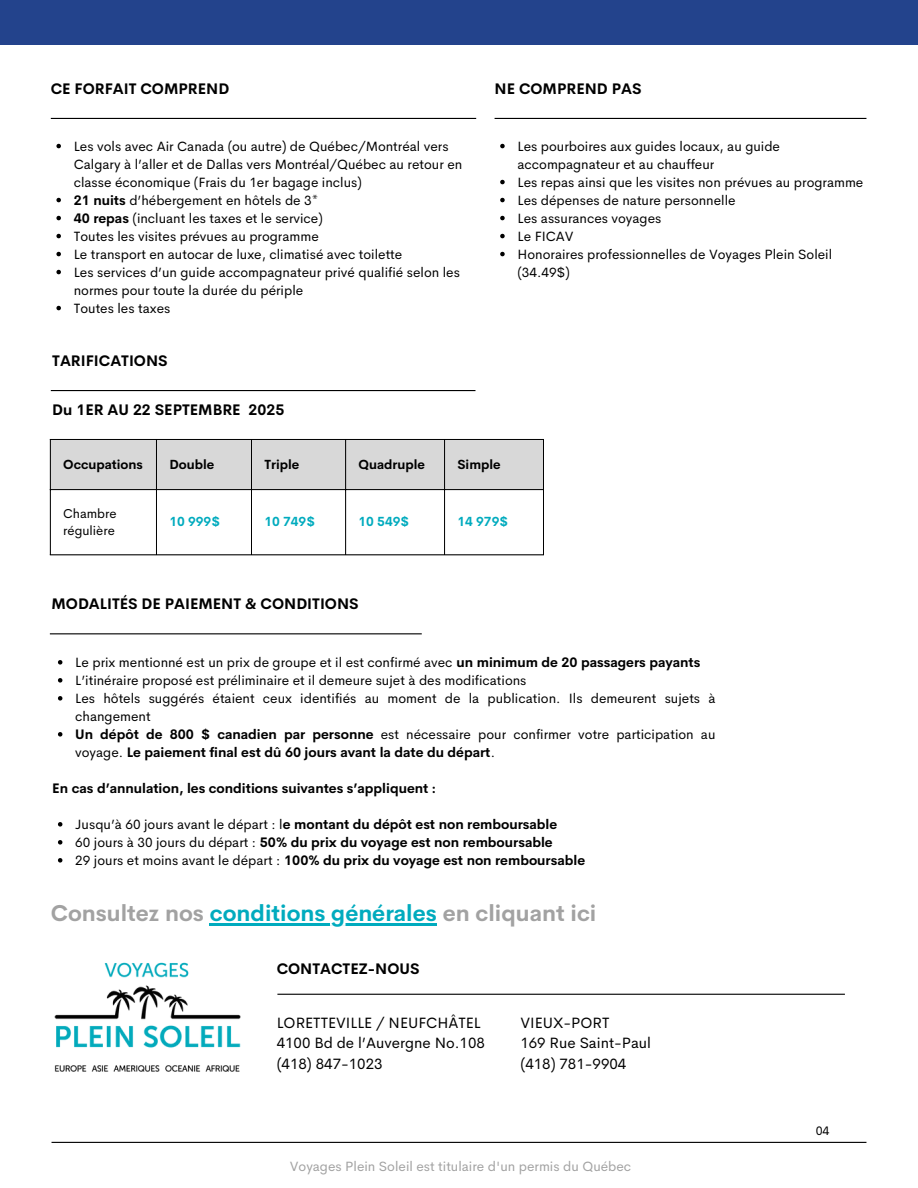
<style>
.page{position:relative;width:918px;height:1188px;background:#fff}
.page>*{position:absolute;margin:0;border:0;box-sizing:border-box;transform-origin:0 0}
.t1{font:700 22.5px "Cerebri Sans";color:#a2a2a2}
.t2{font:700 15px "Cerebri Sans";color:#000}
.t3{font:15px/20.2px "Cerebri Sans";color:#000}
.t4{font:13.5px/18px "Cerebri Sans";color:#000}
.t5{font:700 13.5px/18px "Cerebri Sans";color:#000}
.t6{font:13.5px "Cerebri Sans";color:#a2a2a2}
.t7{font:700 12.9px "Cerebri Sans";color:#000}
.t8{font:700 12.9px "Cerebri Sans";color:#00abbe}
.t9{font:12.9px/17.2px "Cerebri Sans";color:#000}
.t10{font:12.3px "Cerebri Sans";color:#000001}
.s1{font-weight:700}
.s2{font-weight:400}
.s3{color:#00abbe}
</style>
<div class="page">
<div style="left:0;top:0;width:918px;height:45px;background:#23438c"></div>
<div style="left:51px;top:440px;width:492px;height:49px;background:#d8d8d8"></div>
<hr style="left:50px;top:440px;width:1px;height:114px;background:#000">
<hr style="left:156px;top:440px;width:1px;height:114px;background:#000">
<hr style="left:251px;top:440px;width:1px;height:114px;background:#000">
<hr style="left:345px;top:440px;width:1px;height:114px;background:#000">
<hr style="left:444px;top:440px;width:1px;height:114px;background:#000">
<hr style="left:543px;top:440px;width:1px;height:114px;background:#000">
<hr style="left:50px;top:439px;width:494px;height:1px;background:#000">
<hr style="left:50px;top:489px;width:494px;height:1px;background:#000">
<hr style="left:50px;top:554px;width:494px;height:1px;background:#000">
<hr style="left:51px;top:390px;width:424px;height:1px;background:#000">
<hr style="left:51px;top:118px;width:425px;height:1px;background:#000">
<hr style="left:495px;top:118px;width:371px;height:1px;background:#000">
<img style="left:54px;top:962px;width:187px;height:110px">
<hr style="left:277px;top:994px;width:568px;height:1px;background:#000">
<hr style="left:50px;top:633px;width:372px;height:1px;background:#000">
<svg style="left:56px;top:144px;width:5px;height:4px"></svg>
<svg style="left:56px;top:198px;width:5px;height:4px"></svg>
<svg style="left:56px;top:216px;width:5px;height:4px"></svg>
<svg style="left:56px;top:234px;width:5px;height:4px"></svg>
<svg style="left:56px;top:252px;width:5px;height:4px"></svg>
<svg style="left:56px;top:270px;width:5px;height:4px"></svg>
<svg style="left:56px;top:306px;width:5px;height:4px"></svg>
<svg style="left:500px;top:144px;width:5px;height:4px"></svg>
<svg style="left:500px;top:180px;width:5px;height:4px"></svg>
<svg style="left:500px;top:198px;width:5px;height:4px"></svg>
<svg style="left:500px;top:216px;width:5px;height:4px"></svg>
<svg style="left:500px;top:234px;width:5px;height:4px"></svg>
<svg style="left:500px;top:252px;width:5px;height:4px"></svg>
<hr style="left:210px;top:923px;width:227px;height:2px;background:#00abbe">
<svg style="left:58px;top:660px;width:4px;height:5px"></svg>
<svg style="left:58px;top:678px;width:4px;height:5px"></svg>
<svg style="left:58px;top:696px;width:4px;height:5px"></svg>
<svg style="left:58px;top:732px;width:4px;height:5px"></svg>
<svg style="left:58px;top:822px;width:4px;height:5px"></svg>
<svg style="left:58px;top:840px;width:4px;height:5px"></svg>
<svg style="left:58px;top:858px;width:4px;height:5px"></svg>
<hr style="left:52px;top:1142px;width:814px;height:1px;background:#000">
<p class="t2" style="left:51px;top:79px;width:180px">CE FORFAIT COMPREND</p>
<h2 class="t4" style="left:74px;top:137px;width:390px">Les vols avec Air Canada (ou autre) de Québec/Montréal vers<br>Calgary à l’aller et de Dallas vers Montréal/Québec au retour en classe économique (Frais du 1er bagage inclus)</h2>
<h3 class="t4" style="left:74px;top:191px;width:246px"><span class="s1">21 nuits</span> d’hébergement en hôtels de 3*</h3>
<p class="t4" style="left:74px;top:209px;width:251px"><span class="s1">40 repas</span> (incluant les taxes et le service)</p>
<p class="t4" style="left:74px;top:227px;width:247px">Toutes les visites prévues au programme</p>
<p class="t4" style="left:74px;top:245px;width:330px">Le transport en autocar de luxe, climatisé avec toilette</p>
<p class="t4" style="left:74px;top:263px;width:388px">Les services d’un guide accompagnateur privé qualifié selon les normes pour toute la durée du périple</p>
<p class="t4" style="left:74px;top:299px;width:98px">Toutes les taxes</p>
<h3 class="t2" style="left:52px;top:351px;width:117px">TARIFICATIONS</h3>
<p class="t2" style="left:52px;top:400px;width:234px">Du 1ER AU 22 SEPTEMBRE 2025</p>
<p class="t2" style="left:495px;top:79px;width:149px">NE COMPREND PAS</p>
<p class="t4" style="left:518px;top:137px;width:264px">Les pourboires aux guides locaux, au guide accompagnateur et au chauffeur</p>
<p class="t4" style="left:518px;top:173px;width:347px">Les repas ainsi que les visites non prévues au programme</p>
<p class="t4" style="left:518px;top:191px;width:220px">Les dépenses de nature personnelle</p>
<p class="t4" style="left:518px;top:209px;width:145px">Les assurances voyages</p>
<h2 class="t4" style="left:518px;top:227px;width:58px">Le FICAV</h2>
<p class="t4" style="left:518px;top:245px;width:316px">Honoraires professionnelles de Voyages Plein Soleil (34.49$)</p>
<h2 class="t7" style="left:63px;top:456px;width:81px">Occupations</h2>
<h2 class="t7" style="left:169px;top:456px;width:46px">Double</h2>
<p class="t7" style="left:264px;top:456px;width:36px">Triple</p>
<p class="t7" style="left:358px;top:456px;width:68px">Quadruple</p>
<p class="t7" style="left:457px;top:456px;width:45px">Simple</p>
<p class="t9" style="left:63px;top:504px;width:55px">Chambre régulière</p>
<p class="t8" style="left:169px;top:513px;width:52px">10 999$</p>
<p class="t8" style="left:264px;top:513px;width:52px">10 749$</p>
<p class="t8" style="left:358px;top:513px;width:52px">10 549$</p>
<p class="t8" style="left:457px;top:513px;width:52px">14 979$</p>
<p class="t2" style="left:52px;top:594px;width:309px">MODALITÉS DE PAIEMENT &amp; CONDITIONS</p>
<h2 class="t4" style="left:75px;top:653px;width:627px">Le prix mentionné est un prix de groupe et il est confirmé avec <span class="s1">un minimum de 20 passagers payants</span></h2>
<h4 class="t4" style="left:75px;top:671px;width:453px">L’itinéraire proposé est préliminaire et il demeure sujet à des modifications</h4>
<h4 class="t4" style="left:75px;top:689px;width:642px">Les hôtels suggérés étaient ceux identifiés au moment de la publication. Ils demeurent sujets à changement</h4>
<p class="t5" style="left:75px;top:725px;width:642px">Un dépôt de 800 $ canadien par personne <span class="s2">est nécessaire pour confirmer votre participation au voyage.</span> Le paiement final est dû 60 jours avant la date du départ<span class="s2">.</span></p>
<p class="t5" style="left:52px;top:779px;width:385px">En cas d’annulation, les conditions suivantes s’appliquent :</p>
<p class="t5" style="left:75px;top:815px;width:483px"><span class="s2">Jusqu’à 60 jours avant le départ : l</span>e montant du dépôt est non remboursable</p>
<h4 class="t5" style="left:75px;top:833px;width:511px"><span class="s2">60 jours à 30 jours du départ :</span> 50% du prix du voyage est non remboursable<br><span class="s2">29 jours et moins avant le départ :</span> 100% du prix du voyage est non remboursable</h4>
<p class="t1" style="left:51px;top:898px;width:547px">Consultez nos <span class="s3">conditions générales</span> en cliquant ici</p>
<p class="t2" style="left:277px;top:959px;width:144px">CONTACTEZ-NOUS</p>
<p class="t3" style="left:277px;top:1013px;width:210px">LORETTEVILLE / NEUFCHÂTEL<br>4100 Bd de l’Auvergne No.108 (418) 847-1023</p>
<p class="t3" style="left:520px;top:1013px;width:132px">VIEUX-PORT<br>169 Rue Saint-Paul (418) 781-9904</p>
<p class="t6" style="left:290px;top:1157px;width:343px">Voyages Plein Soleil est titulaire d'un permis du Québec</p>
<p class="t10" style="left:816px;top:1123px;width:15px">04</p>
</div>
